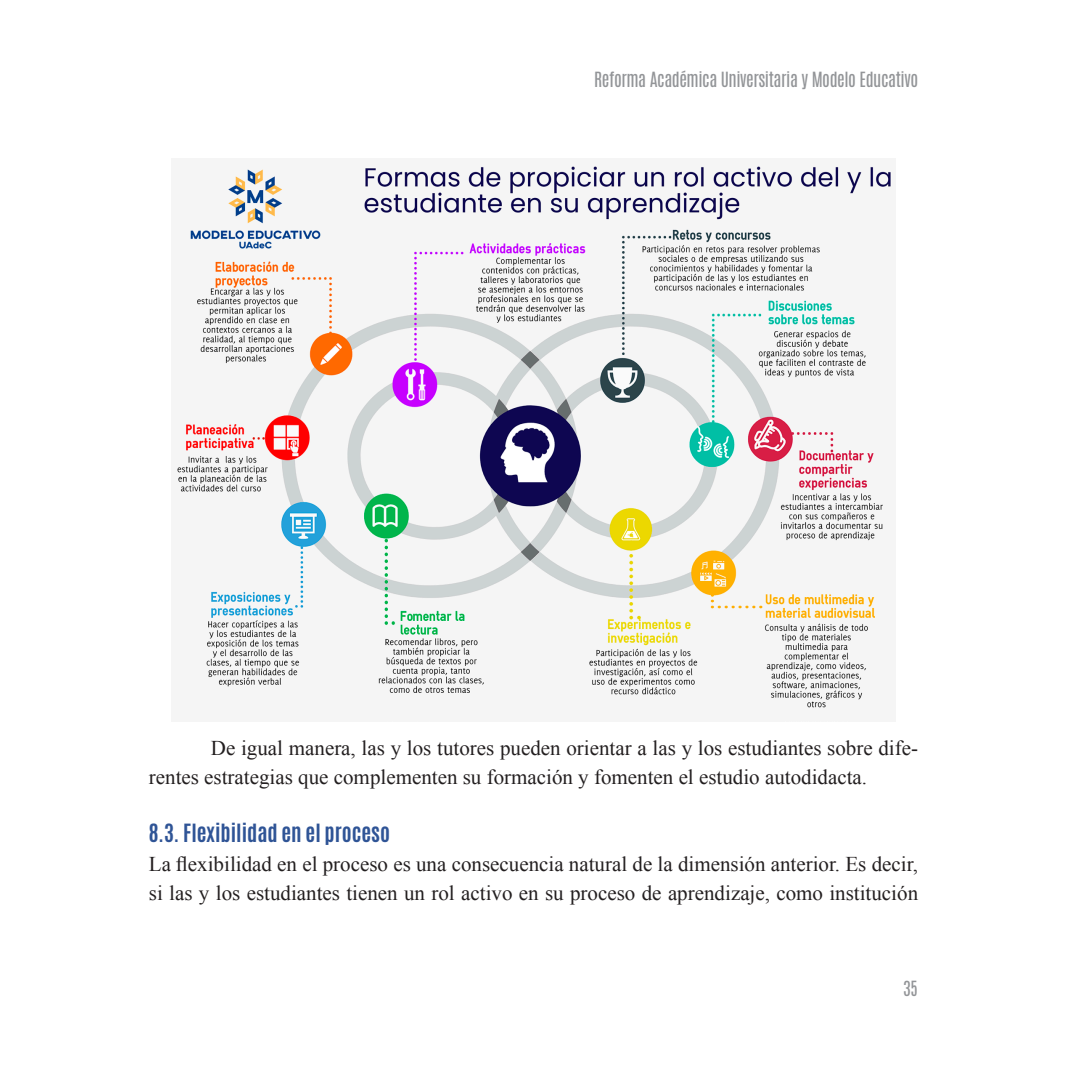
<style>
.page{position:relative;width:1067px;height:1067px;background:#fff}
.page>*{position:absolute;margin:0;border:0;box-sizing:border-box;transform-origin:0 0}
.t1{font:21px/28.9px "Times New Roman";color:#231f20}
.Heading_2{font:700 21px "Antonio";color:#2f5496}
.t2{font:17.5px "Antonio";letter-spacing:-.025em;color:#939598}
</style>
<div class="page">
<img style="left:177px;top:166px;width:714px;height:542px">
<p class="t2" style="left:594px;top:67px;width:325px">Reforma Académica Universitaria y Modelo Educativo</p>
<p class="t1" style="left:149px;top:733px;width:770px;text-indent:62px">De igual manera, las y los tutores pueden orientar a las y los estudiantes sobre dife&shy;rentes estrategias que complementen su formación y fomenten el estudio autodidacta.</p>
<p class="Heading_2" style="left:149px;top:817px;width:243px">8.3. Flexibilidad en el proceso</p>
<p class="t1" style="left:149px;top:849px;width:770px">La flexibilidad en el proceso es una consecuencia natural de la dimensión anterior. Es decir, si las y los estudiantes tienen un rol activo en su proceso de aprendizaje, como institución</p>
<p class="t2" style="left:903px;top:975px;width:16px">35</p>
</div>
